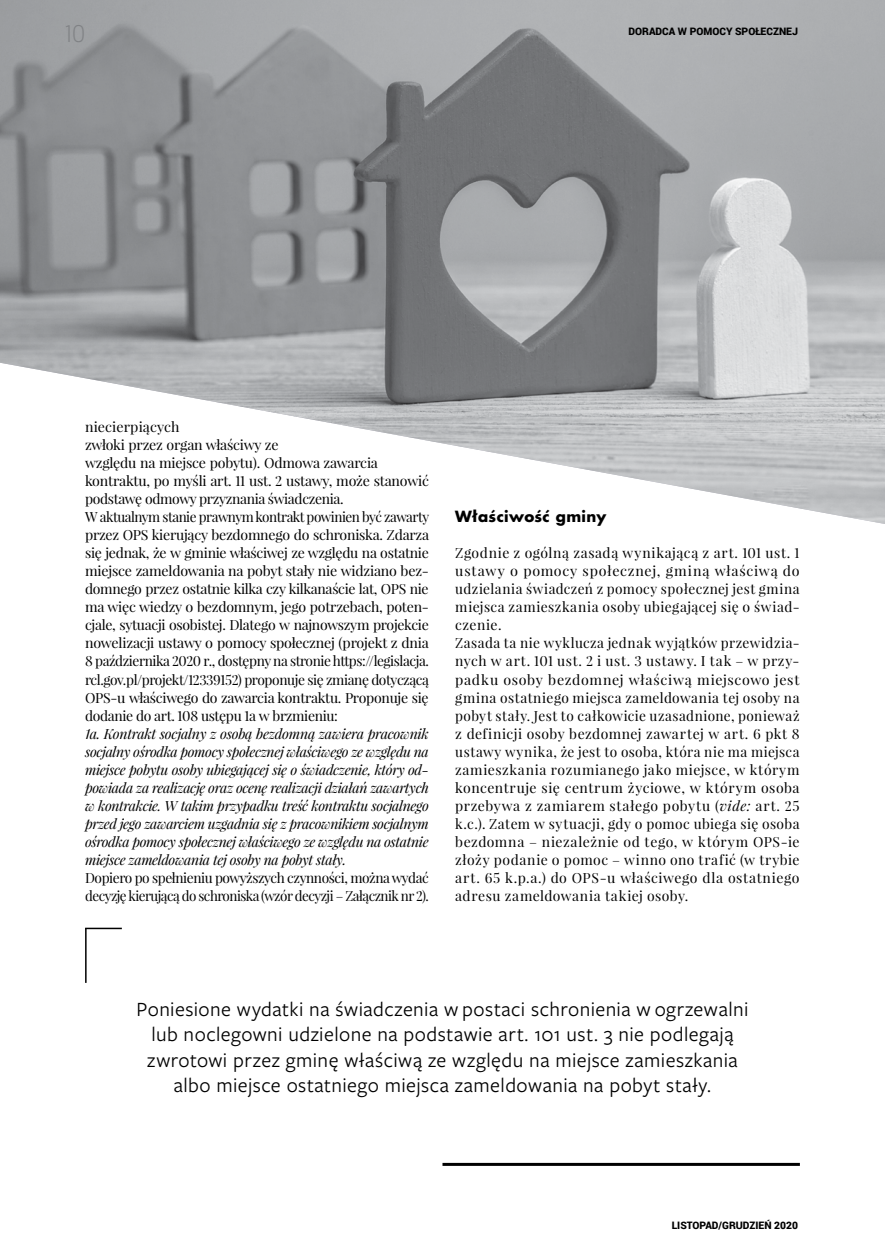
<style>
.page{position:relative;width:885px;height:1251px;background:#fff}
.page>*{position:absolute;margin:0;border:0;box-sizing:border-box;transform-origin:0 0}
.t1{font:300 24px "Geomanist";color:#808285}
.t2{font:21px/25.5px "Freight Sans Pro";letter-spacing:.02em;color:#000;text-align:center}
.t3{font:700 15px "Futura LT Pro";letter-spacing:.025em;color:#000}
.t4{font:13.95px/18px "Playfair Display";letter-spacing:.04em;color:#000}
.t5{font:13.95px/18px "Playfair Display";letter-spacing:-.015em;color:#000}
.t6{font:italic 13.95px/18px "Playfair Display";letter-spacing:-.025em;color:#000;text-align:justify}
.t7{font:13.95px/18px "Playfair Display";letter-spacing:-.035em;color:#000}
.t8{font:900 10.2px "Roboto";color:#000}
.s1{font-style:italic}
</style>
<div class="page">
<img style="left:0;top:0;width:884px;height:524px">
<hr style="left:85px;top:928px;width:2px;height:54px;background:#000">
<hr style="left:85px;top:927px;width:37px;height:2px;background:#000">
<hr style="left:442px;top:1162px;width:357px;height:3px;background:#000">
<h1 class="t1" style="left:65px;top:19px;width:22px">10</h1>
<p class="t8" style="left:628px;top:24px;width:171px">DORADCA W POMOCY SPOŁECZNEJ</p>
<p class="t5" style="left:85px;top:418px;width:345px">niecierpiących<br>zwłoki przez organ właściwy ze<br>względu na miejsce pobytu). Odmowa zawarcia kontraktu, po myśli art. 11 ust. 2 ustawy, może stanowić podstawę odmowy przyznania świadczenia.<br>W aktualnym stanie prawnym kontrakt powinien być zawarty przez OPS kierujący bezdomnego do schroniska. Zdarza się jednak, że w gminie właściwej ze względu na ostatnie miejsce zameldowania na pobyt stały nie widziano bez&shy;domnego przez ostatnie kilka czy kilkanaście lat, OPS nie ma więc wiedzy o bezdomnym, jego potrzebach, poten&shy;cjale, sytuacji osobistej. Dlatego w najnowszym projekcie nowelizacji ustawy o pomocy społecznej (projekt z dnia 8 października 2020 r., dostępny na stronie https://legislacja. rcl.gov.pl/projekt/12339152) proponuje się zmianę dotyczącą OPS-u właściwego do zawarcia kontraktu. Proponuje się dodanie do art. 108 ustępu 1a w brzmieniu:</p>
<p class="t6" style="left:85px;top:723px;width:345px">1a. Kontrakt socjalny z osobą bezdomną zawiera pracownik socjalny ośrodka pomocy społecznej właściwego ze względu na miejsce pobytu osoby ubiegającej się o świadczenie, który od&shy;powiada za realizację oraz ocenę realizacji działań zawartych w kontrakcie. W takim przypadku treść kontraktu socjalnego przed jego zawarciem uzgadnia się z pracownikiem socjalnym ośrodka pomocy społecznej właściwego ze względu na ostatnie miejsce zameldowania tej osoby na pobyt stały.</p>
<p class="t7" style="left:85px;top:868px;width:345px">Dopiero po spełnieniu powyższych czynności, można wydać decyzję kierującą do schroniska (wzór decyzji – Załącznik nr 2).</p>
<p class="t3" style="left:455px;top:505px;width:152px">Właściwość gminy</p>
<p class="t4" style="left:455px;top:544px;width:346px">Zgodnie z ogólną zasadą wynikającą z art. 101 ust. 1 ustawy o pomocy społecznej, gminą właściwą do udzielania świadczeń z pomocy społecznej jest gmina miejsca zamieszkania osoby ubiegającej się o świad&shy;czenie.<br>Zasada ta nie wyklucza jednak wyjątków przewidzia&shy;nych w art. 101 ust. 2 i ust. 3 ustawy. I tak – w przy&shy;padku osoby bezdomnej właściwą miejscowo jest gmina ostatniego miejsca zameldowania tej osoby na pobyt stały. Jest to całkowicie uzasadnione, ponieważ z definicji osoby bezdomnej zawartej w art. 6 pkt 8 ustawy wynika, że jest to osoba, która nie ma miejsca zamieszkania rozumianego jako miejsce, w którym koncentruje się centrum życiowe, w którym osoba przebywa z zamiarem stałego pobytu (<span class="s1">vide:</span> art. 25 k.c.). Zatem w sytuacji, gdy o pomoc ubiega się osoba bezdomna – niezależnie od tego, w którym OPS-ie złoży podanie o pomoc – winno ono trafić (w trybie art. 65 k.p.a.) do OPS-u właściwego dla ostatniego adresu zameldowania takiej osoby.</p>
<p class="t2" style="left:136px;top:995px;width:613px">Poniesione wydatki na świadczenia w postaci schronienia w ogrzewalni lub noclegowni udzielone na podstawie art. 101 ust. 3 nie podlegają zwrotowi przez gminę właściwą ze względu na miejsce zamieszkania albo miejsce ostatniego miejsca zameldowania na pobyt stały.</p>
<p class="t8" style="left:671px;top:1218px;width:128px">LISTOPAD/GRUDZIEŃ 2020</p>
</div>
